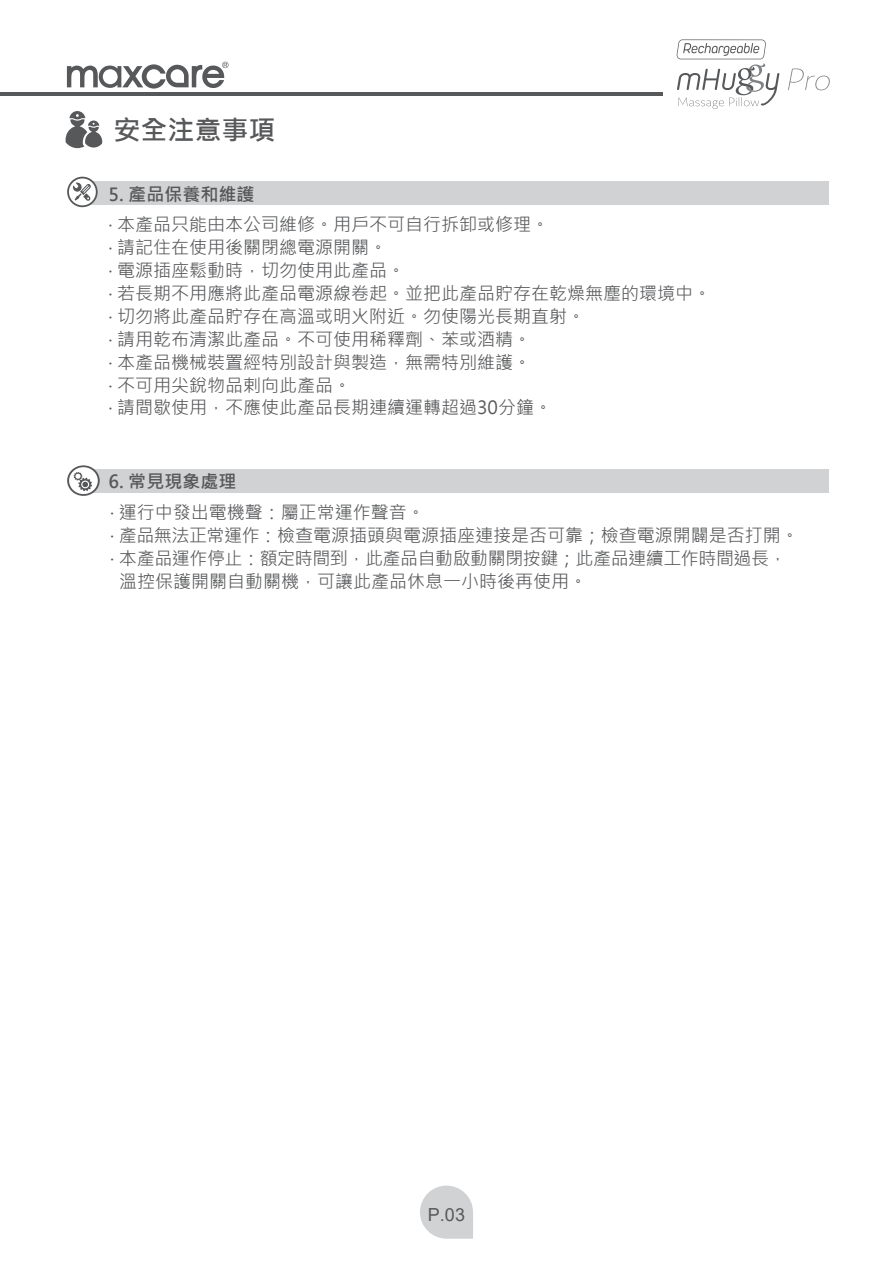
<style>
.page{position:relative;width:893px;height:1276px;background:#fff}
.page>*{position:absolute;margin:0;border:0;box-sizing:border-box;transform-origin:0 0}
.t1{font:700 27px "Microsoft Jheng Hei";color:#57585a}
.t2{font:18px/22.9px "Microsoft Jheng Hei";color:#57585a}
.t3{font:18px "Microsoft Jheng Hei";letter-spacing:-.025em;color:#57585a}
.t4{font:700 18px "Microsoft Jheng Hei";color:#57585a}
.t5{font:18px "Arial";color:#57585a}
</style>
<div class="page">
<svg style="left:420px;top:1185px;width:53px;height:53px"></svg>
<svg style="left:66px;top:111px;width:36px;height:37px"></svg>
<div style="left:89px;top:181px;width:740px;height:24px;background:#d1d2d4"></div>
<div style="left:89px;top:469px;width:740px;height:24px;background:#d1d2d4"></div>
<svg style="left:67px;top:465px;width:33px;height:31px"></svg>
<svg style="left:67px;top:177px;width:31px;height:30px"></svg>
<svg style="left:67px;top:62px;width:162px;height:27px"></svg>
<hr style="left:0;top:92px;width:662px;height:3px;background:#57585a">
<svg style="left:788px;top:68px;width:42px;height:22px"></svg>
<svg style="left:676px;top:39px;width:103px;height:70px"></svg>
<h1 class="t1" style="left:113px;top:113px;width:163px">安全注意事項</h1>
<p class="t4" style="left:109px;top:183px;width:147px">5. 產品保養和維護</p>
<p class="t2" style="left:109px;top:213px;width:604px">‧ 本產品只能由本公司維修。用戶不可自行拆卸或修理。<br>‧ 請記住在使用後關閉總電源開關。<br>‧ 電源插座鬆動時，切勿使用此產品。<br>‧ 若長期不用應將此產品電源線卷起。並把此產品貯存在乾燥無塵的環境中。‧ 切勿將此產品貯存在高溫或明火附近。勿使陽光長期直射。<br>‧ 請用乾布清潔此產品。不可使用稀釋劑、苯或酒精。<br>‧ 本產品機械裝置經特別設計與製造，無需特別維護。<br>‧ 不可用尖銳物品剌向此產品。<br>‧ 請間歇使用，不應使此產品長期連續運轉超過30分鐘。</p>
<p class="t4" style="left:109px;top:470px;width:129px">6. 常見現象處理</p>
<p class="t2" style="left:110px;top:501px;width:316px">‧ 運行中發出電機聲：屬正常運作聲音。</p>
<p class="t2" style="left:110px;top:524px;width:690px">‧ 產品無法正常運作：檢查電源插頭與電源插座連接是否可靠；檢查電源開闢是否打開。</p>
<p class="t3" style="left:110px;top:547px;width:678px">‧ 本產品運作停止：額定時間到，此產品自動啟動關閉按鍵；此產品連續工作時間過長，</p>
<p class="t2" style="left:119px;top:570px;width:469px">溫控保護開關自動關機，可讓此產品休息一小時後再使用。</p>
<p class="t5" style="left:428px;top:1202px;width:39px">P.03</p>
</div>
